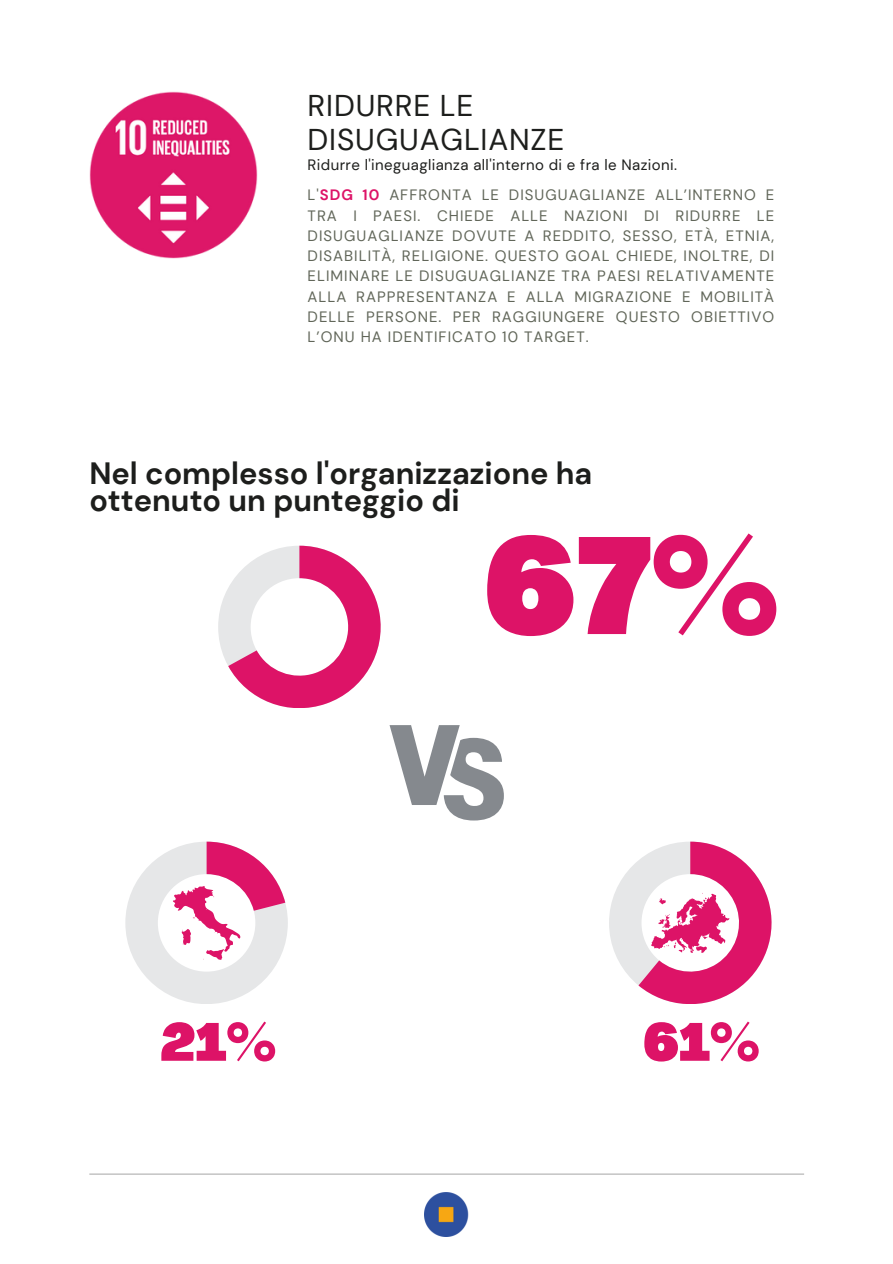
<style>
.page{position:relative;width:893px;height:1264px;background:#fff}
.page>*{position:absolute;margin:0;border:0;box-sizing:border-box;transform-origin:0 0}
.t1{font:900 134.7px "Agrandir";color:#dd1367}
.t2{font:900 52.5px "Agrandir";color:#dd1367}
.t3{font:700 30.75px/27px "DM Sans";color:#1d1e1c}
.t4{font:30px/33.8px "DM Sans";letter-spacing:.025em;color:#1d1e1c}
.t5{font:15px/20.2px "DM Sans";letter-spacing:.07em;color:#616659;text-align:justify}
.t6{font:15px/30.3px "DM Sans";letter-spacing:.025em;color:#1d1e1c}
.s1{color:#616659}
.s2{font-weight:700;color:#dd1367}
</style>
<div class="page">
<hr style="left:89px;top:1173px;width:715px;height:1px;background:#b0b0b0">
<img style="left:425px;top:1192px;width:44px;height:44px">
<img style="left:89px;top:91px;width:168px;height:168px">
<svg style="left:389px;top:725px;width:115px;height:95px"></svg>
<svg style="left:125px;top:841px;width:163px;height:163px"></svg>
<svg style="left:609px;top:841px;width:162px;height:163px"></svg>
<svg style="left:218px;top:545px;width:162px;height:163px"></svg>
<h3 class="t4" style="left:307px;top:89px;width:258px">RIDURRE LE<br>DISUGUAGLIANZE</h3>
<p class="t6" style="left:307px;top:150px;width:468px">Ridurre l'ineguaglianza all'interno di e fra le Nazioni.<br><span class="s1">L'</span><span class="s2">SDG 10</span> <span class="s1">AFFRONTA LE DISUGUAGLIANZE ALL’INTERNO E</span></p>
<p class="t5" style="left:307px;top:205px;width:468px">TRA I PAESI. CHIEDE ALLE NAZIONI DI RIDURRE LE DISUGUAGLIANZE DOVUTE A REDDITO, SESSO, ETÀ, ETNIA, DISABILITÀ, RELIGIONE. QUESTO GOAL CHIEDE, INOLTRE, DI ELIMINARE LE DISUGUAGLIANZE TRA PAESI RELATIVAMENTE ALLA RAPPRESENTANZA E ALLA MIGRAZIONE E MOBILITÀ DELLE PERSONE. PER RAGGIUNGERE QUESTO OBIETTIVO L’ONU HA IDENTIFICATO 10 TARGET.</p>
<p class="t3" style="left:89px;top:460px;width:504px">Nel complesso l'organizzazione ha ottenuto un punteggio di</p>
<h3 class="t1" style="left:483px;top:533px;width:297px">67%</h3>
<h1 class="t2" style="left:160px;top:1021px;width:117px">21%</h1>
<p class="t2" style="left:642px;top:1021px;width:118px">61%</p>
</div>
